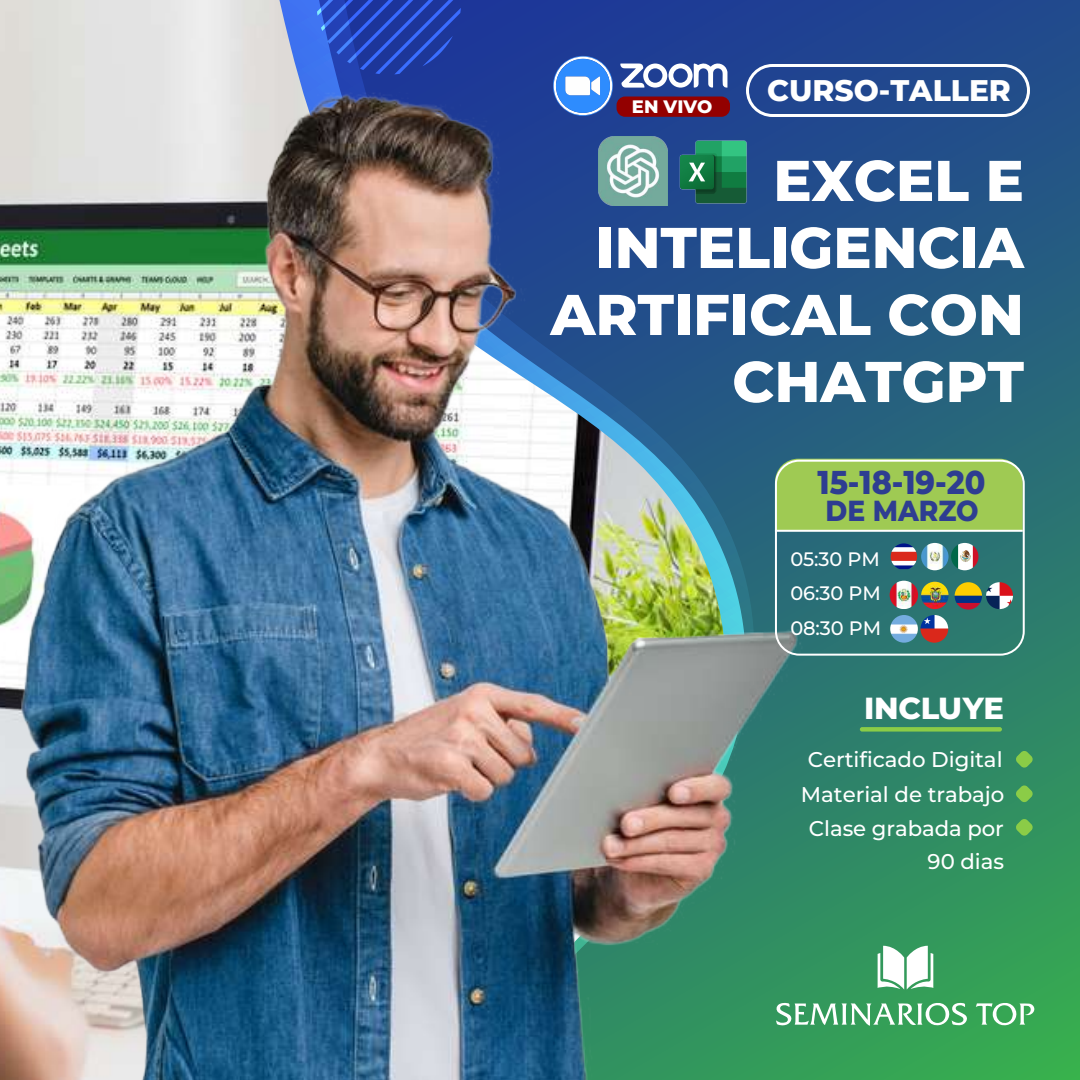
<style>
.page{position:relative;width:1080px;height:1080px;background:#fff}
.page>*{position:absolute;margin:0;border:0;box-sizing:border-box;transform-origin:0 0}
.t1{font:800 57.3px/67px "Montserrat";letter-spacing:-.005em;color:#fff;text-align:right}
.t2{font:800 33px "Montserrat";letter-spacing:-.005em;color:#2e3d91;scale:.91 1}
.t3{font:800 30.5px "Montserrat";letter-spacing:-.005em;color:#fff}
.t4{font:800 29.8px "Montserrat";color:#fff}
.t5{font:800 29px "Montserrat";letter-spacing:-.005em;color:#2e3d91;scale:.91 1}
.t6{font:500 21.3px/34.2px "Montserrat";letter-spacing:-.005em;color:#fff;text-align:right}
.t7{font:500 19.5px/34.3px "Montserrat";color:#fff;text-align:justify}
.t8{font:800 18px "Montserrat";letter-spacing:-.005em;color:#fff}
</style>
<div class="page">
<div style="left:0;top:0;width:1080px;height:1080px;background:linear-gradient(to bottom,#1f4093,#36a753)"></div>
<img style="left:0;top:0;width:731px;height:92px">
<img style="left:0;top:92px;width:842px;height:988px">
<svg style="left:552px;top:55px;width:175px;height:61px"></svg>
<div style="left:617px;top:97px;width:113px;height:20px;background:#930000;border-radius:9px"></div>
<div style="left:746px;top:64px;width:284px;height:53px;border:3px solid #fff;border-radius:25px"></div>
<svg style="left:878px;top:946px;width:55px;height:44px"></svg>
<svg style="left:976px;top:1002px;width:58px;height:24px"></svg>
<svg style="left:776px;top:1002px;width:192px;height:24px"></svg>
<div style="left:860px;top:727px;width:142px;height:5px;background:#8bcc47;border-radius:2px"></div>
<svg style="left:1016px;top:751px;width:17px;height:17px"></svg>
<svg style="left:1016px;top:785px;width:17px;height:18px"></svg>
<svg style="left:1016px;top:819px;width:17px;height:17px"></svg>
<svg style="left:775px;top:459px;width:248px;height:73px;background:#a0ca59"></svg>
<div style="left:775px;top:460px;width:250px;height:196px;border:2px solid #fff;border-radius:23px"></div>
<img style="left:668px;top:137px;width:105px;height:69px">
<img style="left:598px;top:136px;width:70px;height:70px">
<img style="left:891px;top:543px;width:26px;height:26px">
<img style="left:921px;top:543px;width:28px;height:27px;border-radius:14px">
<img style="left:951px;top:543px;width:27px;height:27px;border-radius:14px">
<img style="left:921px;top:582px;width:28px;height:27px;border-radius:14px">
<img style="left:955px;top:582px;width:27px;height:28px;border-radius:14px">
<img style="left:986px;top:582px;width:27px;height:27px;border-radius:13px">
<img style="left:890px;top:581px;width:28px;height:28px">
<img style="left:890px;top:615px;width:28px;height:28px;border-radius:14px">
<img style="left:921px;top:615px;width:27px;height:28px;border-radius:14px">
<p class="t8" style="left:632px;top:94px;width:82px">EN VIVO</p>
<h3 class="t4" style="left:767px;top:68px;width:245px">CURSO-TALLER</h3>
<h1 class="t1" style="left:550px;top:144px;width:475px">EXCEL E<br>INTELIGENCIA<br>ARTIFICAL CON<br>CHATGPT</h1>
<h2 class="t2" style="left:818px;top:458px;width:186px">15-18-19-20</h2>
<h3 class="t5" style="left:826px;top:490px;width:170px">DE MARZO</h3>
<p class="t7" style="left:790px;top:541px;width:92px">05:30 PM 06:30 PM 08:30 PM</p>
<h3 class="t3" style="left:864px;top:685px;width:142px">INCLUYE</h3>
<p class="t6" style="left:801px;top:741px;width:205px">Certificado Digital<br>Material de trabajo<br>Clase grabada por<br>90 dias</p>
</div>
